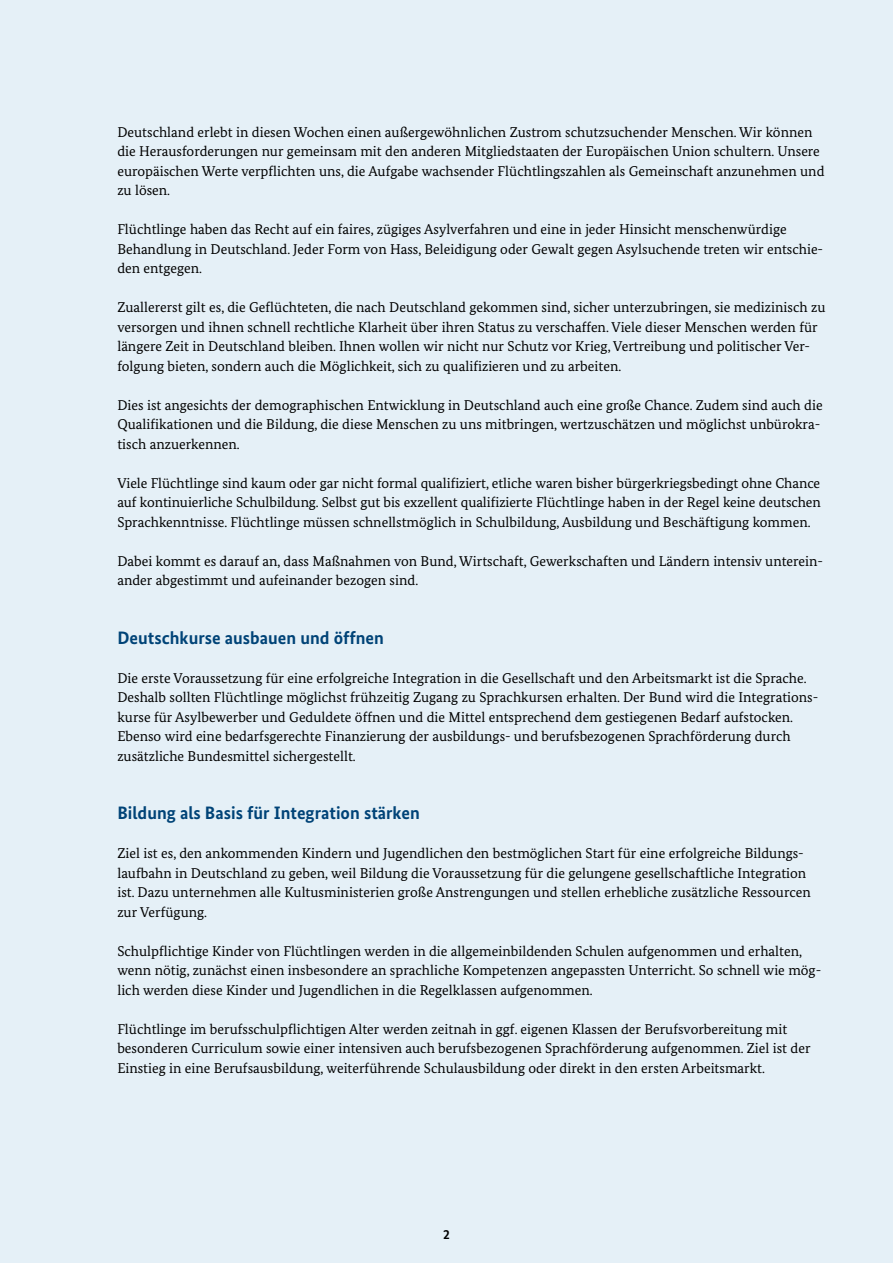
<style>
.page{position:relative;width:893px;height:1263px;background:#e5f0f7}
.page>*{position:absolute;margin:0;border:0;box-sizing:border-box;transform-origin:0 0}
.t1{font:700 18px "Bundes Sans";color:#004377}
.t2{font:14.25px/19.5px "Bundes Serif";color:#000}
.t3{font:700 13.5px "Bundes Sans";color:#000}
</style>
<div class="page">
<p class="t2" style="left:117px;top:122px;width:709px">Deutschland erlebt in diesen Wochen einen außergewöhnlichen Zustrom schutzsuchender Menschen. Wir können die Herausforderungen nur gemeinsam mit den anderen Mitgliedstaaten der Europäischen Union schultern. Unsere europäischen Werte verpflichten uns, die Aufgabe wachsender Flüchtlingszahlen als Gemeinschaft anzunehmen und zu lösen.</p>
<p class="t2" style="left:117px;top:219px;width:707px">Flüchtlinge haben das Recht auf ein faires, zügiges Asylverfahren und eine in jeder Hinsicht menschenwürdige<br>Behandlung in Deutschland. Jeder Form von Hass, Beleidigung oder Gewalt gegen Asylsuchende treten wir entschie&shy;den entgegen.</p>
<p class="t2" style="left:117px;top:297px;width:710px">Zuallererst gilt es, die Geflüchteten, die nach Deutschland gekommen sind, sicher unterzubringen, sie medizinisch zu versorgen und ihnen schnell rechtliche Klarheit über ihren Status zu verschaffen. Viele dieser Menschen werden für längere Zeit in Deutschland bleiben. Ihnen wollen wir nicht nur Schutz vor Krieg, Vertreibung und politischer Ver&shy;folgung bieten, sondern auch die Möglichkeit, sich zu qualifizieren und zu arbeiten.</p>
<p class="t2" style="left:117px;top:395px;width:707px">Dies ist angesichts der demographischen Entwicklung in Deutschland auch eine große Chance. Zudem sind auch die<br>Qualifikationen und die Bildung, die diese Menschen zu uns mitbringen, wertzuschätzen und möglichst unbürokra&shy;tisch anzuerkennen.</p>
<p class="t2" style="left:117px;top:473px;width:705px;text-align:justify">Viele Flüchtlinge sind kaum oder gar nicht formal qualifiziert, etliche waren bisher bürgerkriegsbedingt ohne Chance auf kontinuierliche Schulbildung. Selbst gut bis exzellent qualifizierte Flüchtlinge haben in der Regel keine deutschen Sprachkenntnisse. Flüchtlinge müssen schnellstmöglich in Schulbildung, Ausbildung und Beschäftigung kommen.</p>
<p class="t2" style="left:117px;top:551px;width:707px">Dabei kommt es darauf an, dass Maßnahmen von Bund, Wirtschaft, Gewerkschaften und Ländern intensiv unterein&shy;ander abgestimmt und aufeinander bezogen sind.</p>
<p class="t1" style="left:117px;top:626px;width:268px">Deutschkurse ausbauen und öffnen</p>
<p class="t2" style="left:117px;top:668px;width:702px">Die erste Voraussetzung für eine erfolgreiche Integration in die Gesellschaft und den Arbeitsmarkt ist die Sprache.<br>Deshalb sollten Flüchtlinge möglichst frühzeitig Zugang zu Sprachkursen erhalten. Der Bund wird die Integrations&shy;kurse für Asylbewerber und Geduldete öffnen und die Mittel entsprechend dem gestiegenen Bedarf aufstocken.<br>Ebenso wird eine bedarfsgerechte Finanzierung der ausbildungs- und berufsbezogenen Sprachförderung durch zusätzliche Bundesmittel sichergestellt.</p>
<p class="t1" style="left:117px;top:802px;width:304px">Bildung als Basis für Integration stärken</p>
<p class="t2" style="left:117px;top:843px;width:695px">Ziel ist es, den ankommenden Kindern und Jugendlichen den bestmöglichen Start für eine erfolgreiche Bildungs&shy;laufbahn in Deutschland zu geben, weil Bildung die Voraussetzung für die gelungene gesellschaftliche Integration ist. Dazu unternehmen alle Kultusministerien große Anstrengungen und stellen erhebliche zusätzliche Ressourcen zur Verfügung.</p>
<p class="t2" style="left:117px;top:941px;width:705px">Schulpflichtige Kinder von Flüchtlingen werden in die allgemeinbildenden Schulen aufgenommen und erhalten, wenn nötig, zunächst einen insbesondere an sprachliche Kompetenzen angepassten Unterricht. So schnell wie mög&shy;lich werden diese Kinder und Jugendlichen in die Regelklassen aufgenommen.</p>
<p class="t2" style="left:117px;top:1019px;width:695px">Flüchtlinge im berufsschulpflichtigen Alter werden zeitnah in ggf. eigenen Klassen der Berufsvorbereitung mit besonderen Curriculum sowie einer intensiven auch berufsbezogenen Sprachförderung aufgenommen. Ziel ist der<br>Einstieg in eine Berufsausbildung, weiterführende Schulausbildung oder direkt in den ersten Arbeitsmarkt.</p>
<p class="t3" style="left:443px;top:1226px;width:8px">2</p>
</div>
